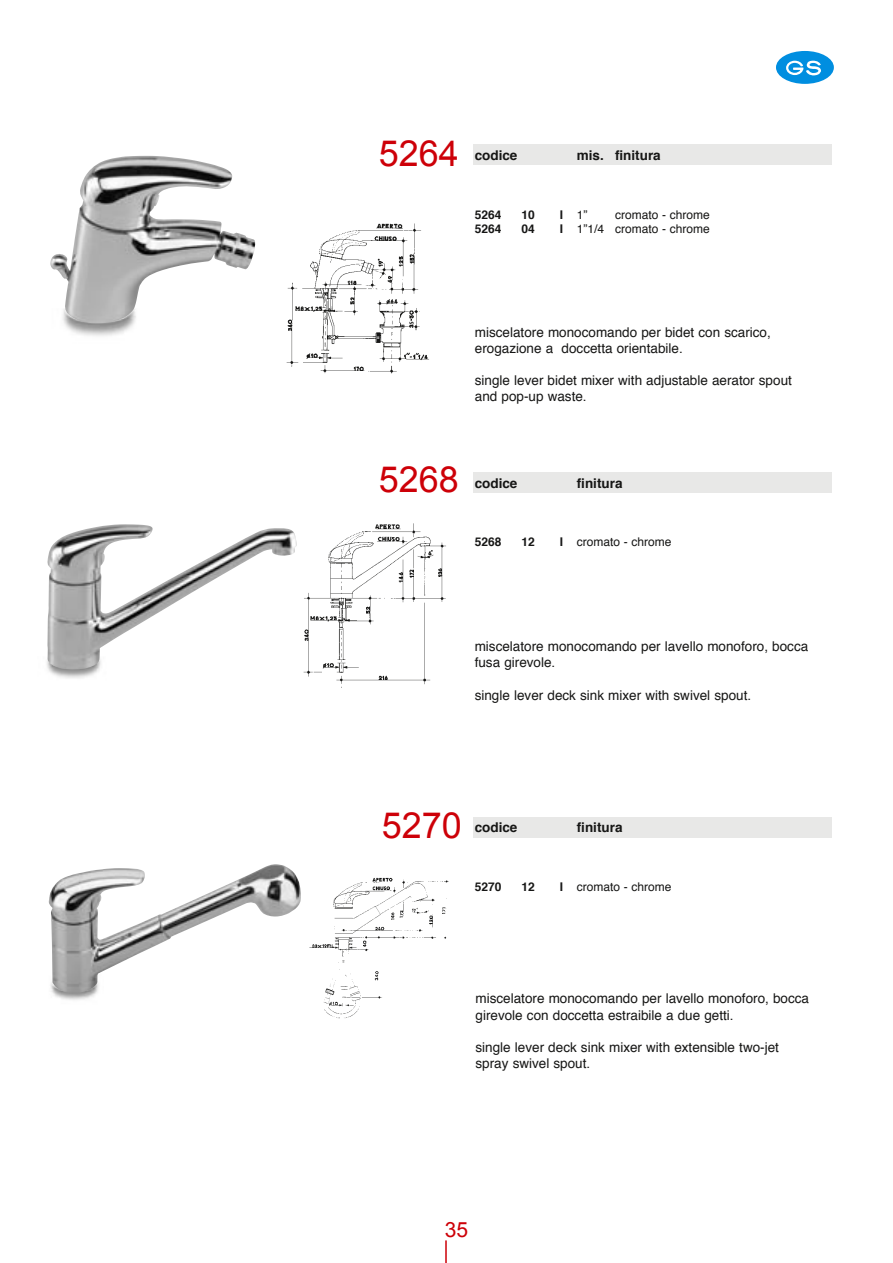
<style>
.page{position:relative;width:893px;height:1263px;background:#fff}
.page>*{position:absolute;margin:0;border:0;box-sizing:border-box;transform-origin:0 0}
.t1{font:36px "Arial";color:#cd0008}
.t2{font:21px "Arial";color:#cd0008}
.Normale{font:13.5px/16.2px "Helvetica";color:#161615}
.Normale-2{font:700 13.5px "Helvetica";color:#161615}
.Normale-3{font:12px "Helvetica";color:#161615}
.Normale-4{font:700 12px "Helvetica";color:#161615}
.s1{font-weight:700}
</style>
<div class="page">
<hr style="left:445px;top:1240px;width:2px;height:23px;background:#cd0008">
<div style="left:776px;top:51px;width:58px;height:33px;background:#008ee0;border-radius:50%"></div>
<svg style="left:786px;top:60px;width:35px;height:16px"></svg>
<img style="left:50px;top:966px;width:54px;height:34px">
<img style="left:48px;top:669px;width:52px;height:9px">
<img style="left:64px;top:323px;width:70px;height:13px">
<img style="left:286px;top:223px;width:143px;height:151px">
<img style="left:49px;top:864px;width:226px;height:76px">
<img style="left:309px;top:877px;width:140px;height:142px">
<img style="left:303px;top:523px;width:143px;height:165px">
<img style="left:50px;top:156px;width:205px;height:167px">
<img style="left:47px;top:524px;width:250px;height:145px">
<div style="left:473px;top:145px;width:359px;height:20px;background:#e8e8e7"></div>
<div style="left:473px;top:472px;width:359px;height:21px;background:#e8e8e7"></div>
<div style="left:473px;top:817px;width:359px;height:20px;background:#e8e8e7"></div>
<p class="t1" style="left:379px;top:133px;width:82px">5264</p>
<p class="Normale-2" style="left:475px;top:146px;width:44px">codice</p>
<p class="Normale-2" style="left:577px;top:146px;width:86px">mis. finitura</p>
<p class="Normale-4" style="left:475px;top:206px;width:28px">5264</p>
<p class="Normale-4" style="left:521px;top:206px;width:15px">10</p>
<p class="Normale-3" style="left:560px;top:206px;width:29px"><span class="s1">I</span> 1”</p>
<p class="Normale-3" style="left:615px;top:206px;width:96px">cromato - chrome</p>
<p class="Normale-4" style="left:475px;top:221px;width:28px">5264</p>
<p class="Normale-4" style="left:521px;top:221px;width:15px">04</p>
<p class="Normale-3" style="left:560px;top:221px;width:151px"><span class="s1">I</span> 1”1/4 cromato - chrome</p>
<p class="Normale" style="left:475px;top:325px;width:298px">miscelatore monocomando per bidet con scarico,</p>
<p class="Normale" style="left:475px;top:341px;width:209px">erogazione a doccetta orientabile.</p>
<p class="Normale" style="left:475px;top:373px;width:319px">single lever bidet mixer with adjustable aerator spout and pop-up waste.</p>
<p class="t1" style="left:379px;top:459px;width:82px">5268</p>
<p class="Normale-2" style="left:475px;top:474px;width:44px">codice</p>
<p class="Normale-2" style="left:577px;top:474px;width:47px">finitura</p>
<p class="Normale-4" style="left:475px;top:534px;width:28px">5268</p>
<p class="Normale-4" style="left:521px;top:534px;width:15px">12</p>
<p class="Normale-3" style="left:560px;top:534px;width:113px"><span class="s1">I</span> cromato - chrome</p>
<p class="Normale" style="left:475px;top:639px;width:335px">miscelatore monocomando per lavello monoforo, bocca fusa girevole.</p>
<p class="Normale" style="left:475px;top:688px;width:278px">single lever deck sink mixer with swivel spout.</p>
<p class="t1" style="left:382px;top:805px;width:82px">5270</p>
<p class="Normale-2" style="left:475px;top:818px;width:44px">codice</p>
<p class="Normale-2" style="left:577px;top:818px;width:47px">finitura</p>
<p class="Normale-4" style="left:475px;top:878px;width:28px">5270</p>
<p class="Normale-4" style="left:521px;top:878px;width:15px">12</p>
<p class="Normale-3" style="left:560px;top:878px;width:113px"><span class="s1">I</span> cromato - chrome</p>
<p class="Normale" style="left:475px;top:991px;width:335px">miscelatore monocomando per lavello monoforo, bocca girevole con doccetta estraibile a due getti.</p>
<p class="Normale" style="left:475px;top:1040px;width:305px">single lever deck sink mixer with extensible two-jet spray swivel spout.</p>
<h2 class="t2" style="left:445px;top:1218px;width:25px">35</h2>
</div>
